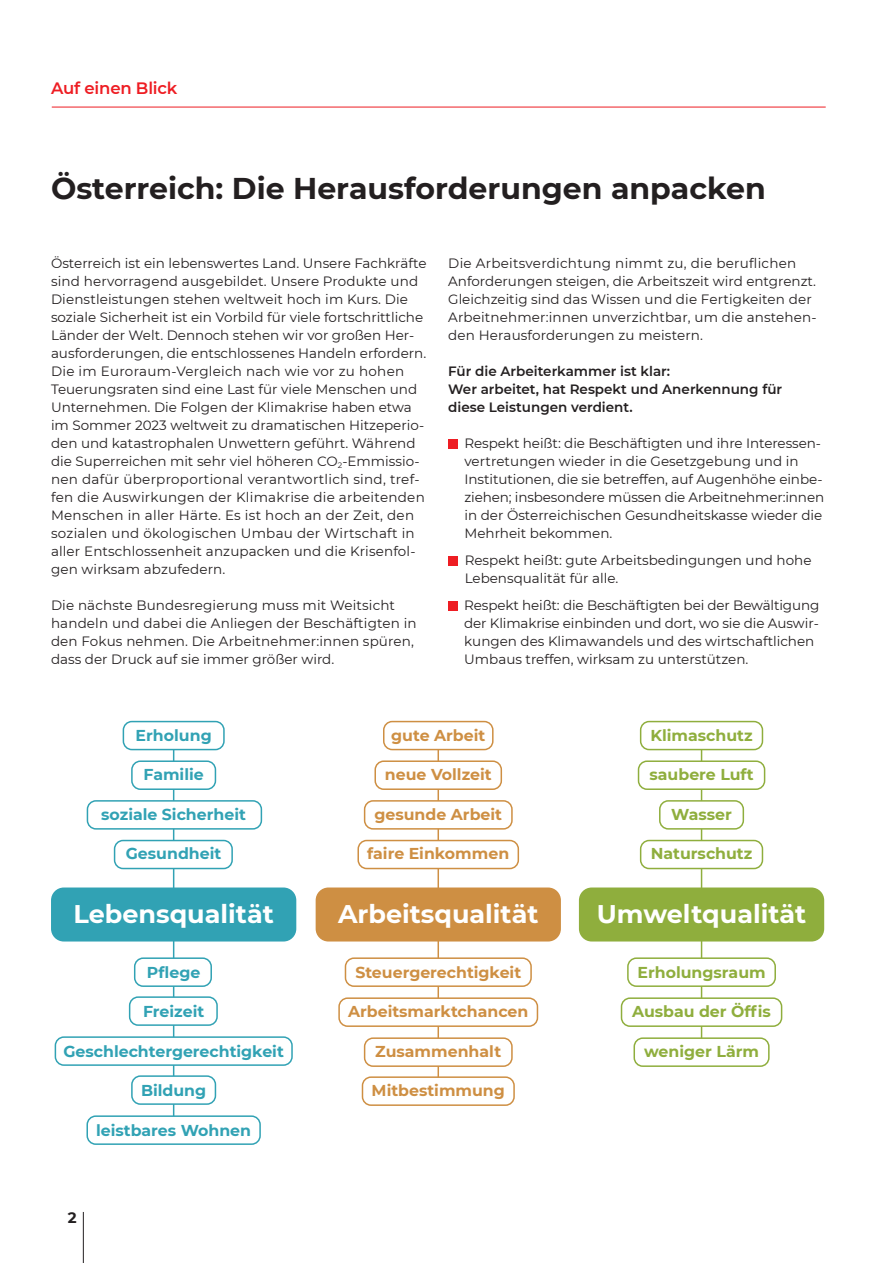
<style>
.page{position:relative;width:893px;height:1263px;background:#fff}
.page>*{position:absolute;margin:0;border:0;box-sizing:border-box;transform-origin:0 0}
.t1{font:700 30px "Montserrat";color:#231f20}
.t2{font:700 25.5px "Montserrat";color:#fff}
.t3{font:600 16.5px "Montserrat";letter-spacing:-.01em;color:#ee1d23}
.t4{font:700 15.75px "Montserrat";color:#ce8f43}
.t5{font:700 15.75px "Montserrat";color:#31a2b4}
.t6{font:700 15.75px "Montserrat";color:#8fae3d}
.t7{font:700 15px "Montserrat";color:#231f20}
.t8{font:13.5px/18px "Montserrat";color:#231f20}
.t9{font:600 13.5px "Montserrat";color:#231f20}
.t10{font:13.5px "Montserrat";letter-spacing:.02em;color:#231f20}
</style>
<div class="page">
<hr style="left:83px;top:1212px;width:1px;height:51px;background:#231f20">
<hr style="left:52px;top:107px;width:774px;height:1px;background:#ee1d23">
<div style="left:448px;top:439px;width:10px;height:9px;background:#ee1d23"></div>
<div style="left:448px;top:556px;width:10px;height:9px;background:#ee1d23"></div>
<div style="left:448px;top:601px;width:10px;height:9px;background:#ee1d23"></div>
<hr style="left:173px;top:724px;width:1px;height:413px;background:#31a2b4">
<div style="left:115px;top:840px;width:117px;height:28px;background:#fff;border-radius:9px"></div>
<div style="left:114px;top:840px;width:119px;height:29px;border:2px solid #31a2b4;border-radius:9px"></div>
<div style="left:135px;top:958px;width:76px;height:28px;background:#fff;border-radius:9px"></div>
<div style="left:134px;top:957px;width:78px;height:30px;border:2px solid #31a2b4;border-radius:9px"></div>
<div style="left:130px;top:997px;width:87px;height:28px;background:#fff;border-radius:9px"></div>
<div style="left:129px;top:996px;width:89px;height:30px;border:2px solid #31a2b4;border-radius:9px"></div>
<div style="left:55px;top:1036px;width:238px;height:30px;border:2px solid #31a2b4;border-radius:9px"></div>
<div style="left:132px;top:1076px;width:83px;height:28px;background:#fff;border-radius:9px"></div>
<div style="left:131px;top:1075px;width:85px;height:30px;border:2px solid #31a2b4;border-radius:9px"></div>
<div style="left:87px;top:1116px;width:173px;height:28px;background:#fff;border-radius:9px"></div>
<div style="left:86px;top:1115px;width:175px;height:30px;border:2px solid #31a2b4;border-radius:9px"></div>
<div style="left:87px;top:801px;width:174px;height:28px;background:#fff;border-radius:9px"></div>
<div style="left:87px;top:800px;width:175px;height:30px;border:2px solid #31a2b4;border-radius:9px"></div>
<div style="left:132px;top:761px;width:83px;height:28px;background:#fff;border-radius:9px"></div>
<div style="left:131px;top:760px;width:85px;height:30px;border:2px solid #31a2b4;border-radius:9px"></div>
<div style="left:123px;top:721px;width:101px;height:28px;background:#fff;border-radius:9px"></div>
<div style="left:123px;top:721px;width:102px;height:29px;border:2px solid #31a2b4;border-radius:9px"></div>
<div style="left:51px;top:887px;width:245px;height:54px;background:#31a2b4;border-radius:13px"></div>
<hr style="left:437px;top:724px;width:2px;height:373px;background:#ce8f43">
<div style="left:358px;top:840px;width:160px;height:28px;background:#fff;border-radius:9px"></div>
<div style="left:357px;top:840px;width:162px;height:29px;border:2px solid #ce8f43;border-radius:9px"></div>
<div style="left:345px;top:958px;width:186px;height:28px;background:#fff;border-radius:9px"></div>
<div style="left:345px;top:957px;width:187px;height:30px;border:2px solid #ce8f43;border-radius:9px"></div>
<div style="left:339px;top:998px;width:198px;height:28px;background:#fff;border-radius:9px"></div>
<div style="left:338px;top:997px;width:200px;height:30px;border:2px solid #ce8f43;border-radius:9px"></div>
<div style="left:365px;top:1038px;width:147px;height:28px;background:#fff;border-radius:9px"></div>
<div style="left:364px;top:1037px;width:149px;height:30px;border:2px solid #ce8f43;border-radius:9px"></div>
<div style="left:362px;top:1077px;width:152px;height:28px;background:#fff;border-radius:9px"></div>
<div style="left:362px;top:1076px;width:153px;height:30px;border:2px solid #ce8f43;border-radius:9px"></div>
<div style="left:365px;top:801px;width:147px;height:28px;background:#fff;border-radius:9px"></div>
<div style="left:364px;top:800px;width:149px;height:30px;border:2px solid #ce8f43;border-radius:9px"></div>
<div style="left:375px;top:761px;width:126px;height:28px;background:#fff;border-radius:9px"></div>
<div style="left:374px;top:760px;width:128px;height:30px;border:2px solid #ce8f43;border-radius:9px"></div>
<div style="left:384px;top:721px;width:109px;height:28px;background:#fff;border-radius:9px"></div>
<div style="left:383px;top:721px;width:111px;height:29px;border:2px solid #ce8f43;border-radius:9px"></div>
<div style="left:316px;top:887px;width:245px;height:54px;background:#ce8f43;border-radius:13px"></div>
<hr style="left:701px;top:724px;width:1px;height:328px;background:#8fae3d">
<div style="left:641px;top:840px;width:121px;height:28px;background:#fff;border-radius:9px"></div>
<div style="left:640px;top:840px;width:123px;height:29px;border:2px solid #8fae3d;border-radius:9px"></div>
<div style="left:628px;top:958px;width:147px;height:28px;background:#fff;border-radius:9px"></div>
<div style="left:627px;top:957px;width:149px;height:30px;border:2px solid #8fae3d;border-radius:9px"></div>
<div style="left:621px;top:998px;width:161px;height:28px;background:#fff;border-radius:9px"></div>
<div style="left:621px;top:997px;width:161px;height:30px;border:2px solid #8fae3d;border-radius:9px"></div>
<div style="left:634px;top:1038px;width:135px;height:28px;background:#fff;border-radius:9px"></div>
<div style="left:633px;top:1037px;width:137px;height:30px;border:2px solid #8fae3d;border-radius:9px"></div>
<div style="left:660px;top:801px;width:83px;height:28px;background:#fff;border-radius:9px"></div>
<div style="left:659px;top:800px;width:85px;height:30px;border:2px solid #8fae3d;border-radius:9px"></div>
<div style="left:638px;top:761px;width:127px;height:28px;background:#fff;border-radius:9px"></div>
<div style="left:638px;top:760px;width:127px;height:30px;border:2px solid #8fae3d;border-radius:9px"></div>
<div style="left:641px;top:721px;width:121px;height:28px;background:#fff;border-radius:9px"></div>
<div style="left:640px;top:721px;width:123px;height:29px;border:2px solid #8fae3d;border-radius:9px"></div>
<div style="left:579px;top:887px;width:245px;height:54px;background:#8fae3d;border-radius:13px"></div>
<p class="t3" style="left:51px;top:76px;width:128px">Auf einen Blick</p>
<p class="t1" style="left:51px;top:167px;width:716px">Österreich: Die Herausforderungen anpacken</p>
<p class="t8" style="left:51px;top:254px;width:377px">Österreich ist ein lebenswertes Land. Unsere Fachkräfte sind hervorragend ausgebildet. Unsere Produkte und Dienstleistungen stehen weltweit hoch im Kurs. Die soziale Sicherheit ist ein Vorbild für viele fortschrittliche Länder der Welt. Dennoch stehen wir vor großen Her&shy;ausforderungen, die entschlossenes Handeln erfordern.<br>Die im Euroraum-Vergleich nach wie vor zu hohen Teuerungsraten sind eine Last für viele Menschen und Unternehmen. Die Folgen der Klimakrise haben etwa im Sommer 2023 weltweit zu dramatischen Hitzeperio&shy;den und katastrophalen Unwettern geführt. Während die Superreichen mit sehr viel höheren CO<sub>2</sub>-Emmissio&shy;nen dafür überproportional verantwortlich sind, tref&shy;fen die Auswirkungen der Klimakrise die arbeitenden Menschen in aller Härte. Es ist hoch an der Zeit, den sozialen und ökologischen Umbau der Wirtschaft in aller Entschlossenheit anzupacken und die Krisenfol&shy;gen wirksam abzufedern.</p>
<p class="t8" style="left:51px;top:596px;width:367px">Die nächste Bundesregierung muss mit Weitsicht handeln und dabei die Anliegen der Beschäftigten in den Fokus nehmen. Die Arbeitnehmer:innen spüren, dass der Druck auf sie immer größer wird.</p>
<p class="t10" style="left:448px;top:254px;width:350px">Die Arbeitsverdichtung nimmt zu, die beruflichen</p>
<p class="t8" style="left:448px;top:272px;width:370px">Anforderungen steigen, die Arbeitszeit wird entgrenzt.<br>Gleichzeitig sind das Wissen und die Fertigkeiten der Arbeitnehmer:innen unverzichtbar, um die anstehen&shy;den Herausforderungen zu meistern.</p>
<p class="t9" style="left:448px;top:362px;width:223px">Für die Arbeiterkammer ist klar:</p>
<p class="t9" style="left:448px;top:380px;width:335px">Wer arbeitet, hat Respekt und Anerkennung für</p>
<p class="t9" style="left:448px;top:398px;width:186px">diese Leistungen verdient.</p>
<p class="t8" style="left:464px;top:434px;width:361px">Respekt heißt: die Beschäftigten und ihre Interessen&shy;vertretungen wieder in die Gesetzgebung und in Institutionen, die sie betreffen, auf Augenhöhe einbe&shy;ziehen; insbesondere müssen die Arbeitnehmer:innen in der Österreichischen Gesundheitskasse wieder die Mehrheit bekommen.</p>
<p class="t8" style="left:465px;top:551px;width:348px">Respekt heißt: gute Arbeitsbedingungen und hohe<br>Lebensqualität für alle.</p>
<p class="t8" style="left:464px;top:596px;width:357px">Respekt heißt: die Beschäftigten bei der Bewältigung der Klimakrise einbinden und dort, wo sie die Auswir&shy;kungen des Klimawandels und des wirtschaftlichen Umbaus treffen, wirksam zu unterstützen.</p>
<p class="t5" style="left:136px;top:724px;width:78px">Erholung</p>
<p class="t5" style="left:144px;top:763px;width:62px">Familie</p>
<p class="t5" style="left:101px;top:803px;width:146px">soziale Sicherheit</p>
<p class="t5" style="left:126px;top:842px;width:97px">Gesundheit</p>
<p class="t4" style="left:391px;top:724px;width:96px">gute Arbeit</p>
<p class="t4" style="left:385px;top:763px;width:108px">neue Vollzeit</p>
<p class="t4" style="left:374px;top:803px;width:129px">gesunde Arbeit</p>
<p class="t4" style="left:367px;top:842px;width:143px">faire Einkommen</p>
<p class="t2" style="left:73px;top:895px;width:202px">Lebensqualität</p>
<p class="t2" style="left:338px;top:895px;width:202px">Arbeitsqualität</p>
<p class="t5" style="left:147px;top:961px;width:55px">Pflege</p>
<p class="t5" style="left:143px;top:1000px;width:63px">Freizeit</p>
<p class="t5" style="left:63px;top:1040px;width:222px">Geschlechtergerechtigkeit</p>
<p class="t5" style="left:141px;top:1079px;width:67px">Bildung</p>
<p class="t5" style="left:96px;top:1119px;width:156px">leistbares Wohnen</p>
<p class="t4" style="left:355px;top:961px;width:167px">Steuergerechtigkeit</p>
<p class="t4" style="left:348px;top:1000px;width:182px">Arbeitsmarktchancen</p>
<p class="t4" style="left:375px;top:1040px;width:128px">Zusammenhalt</p>
<p class="t4" style="left:372px;top:1079px;width:135px">Mitbestimmung</p>
<p class="t7" style="left:68px;top:1207px;width:10px">2</p>
<p class="t6" style="left:650px;top:724px;width:104px">Klimaschutz</p>
<p class="t6" style="left:650px;top:763px;width:105px">saubere Luft</p>
<p class="t6" style="left:671px;top:803px;width:62px">Wasser</p>
<p class="t6" style="left:651px;top:842px;width:103px">Naturschutz</p>
<p class="t2" style="left:597px;top:895px;width:211px">Umweltqualität</p>
<p class="t6" style="left:637px;top:961px;width:130px">Erholungsraum</p>
<p class="t6" style="left:632px;top:1000px;width:140px">Ausbau der Öffis</p>
<p class="t6" style="left:644px;top:1040px;width:116px">weniger Lärm</p>
</div>
